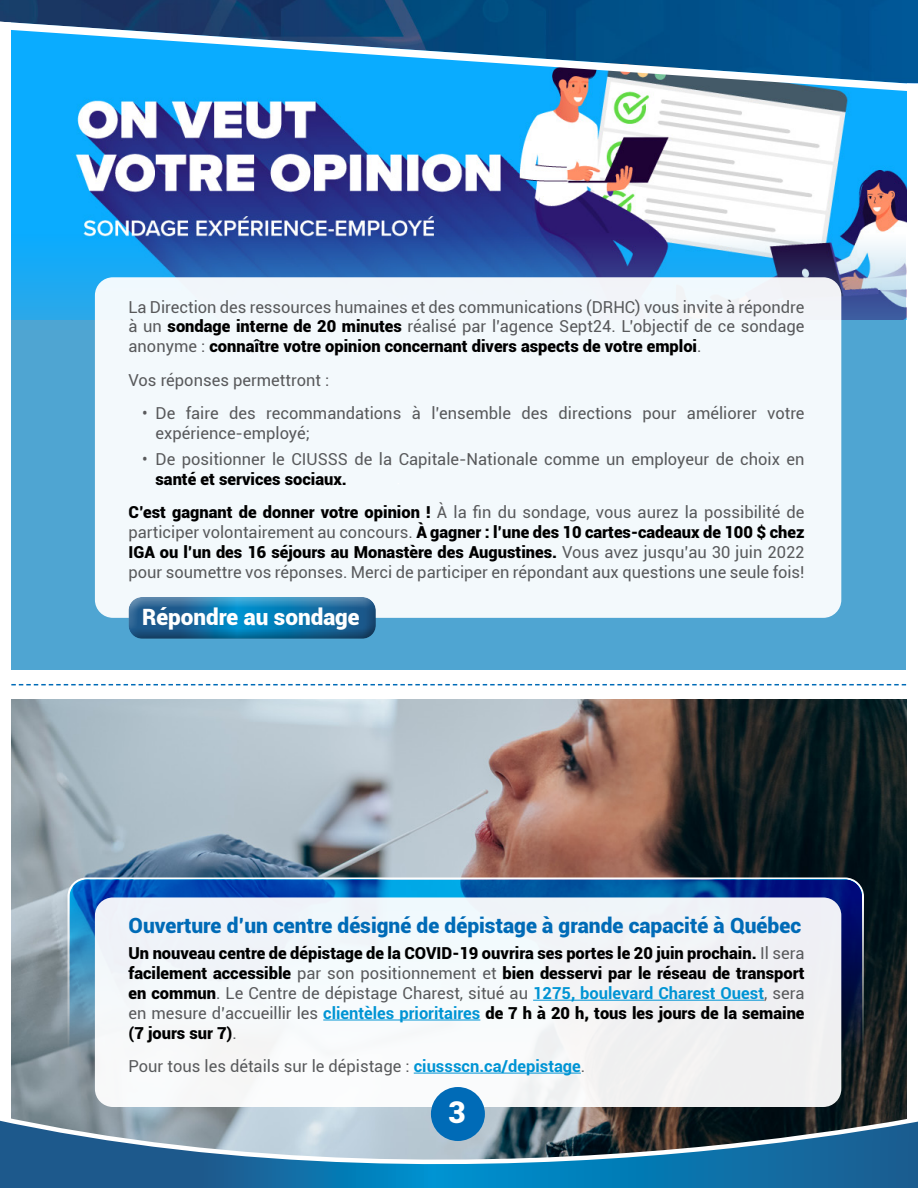
<style>
.page{position:relative;width:918px;height:1188px;background:#fff}
.page>*{position:absolute;margin:0;border:0;box-sizing:border-box;transform-origin:0 0}
.t1{font:900 30px "Roboto";color:#fff}
.t2{font:900 22.5px "Roboto";color:#fff}
.t3{font:900 21px "Roboto";color:#006bb7}
.t4{font:16.5px/19.8px "Roboto";color:#58595b;text-align:justify}
.t5{font:900 16.5px/19.8px "Roboto";color:#000;text-align:justify}
.s1{font-weight:900;color:#000}
.s2{font-weight:400;color:#58595b}
.s3{font-weight:700;color:#0094d4}
</style>
<div class="page">
<img style="left:0;top:0;width:918px;height:1188px">
<div style="left:95px;top:277px;width:746px;height:341px;background:#f3f9fc;border-radius:18px"></div>
<div style="left:95px;top:897px;width:746px;height:210px;background:#f2f5f8;border-radius:18px"></div>
<div style="left:431px;top:1087px;width:54px;height:54px;background:#006bb7;border-radius:50%"></div>
<hr style="left:533px;top:1000px;width:231px;height:1px;background:#0094d4">
<hr style="left:323px;top:1020px;width:157px;height:1px;background:#0094d4">
<hr style="left:414px;top:1073px;width:167px;height:1px;background:#0094d4">
<div style="left:118px;top:586px;width:264px;height:52px;background:#fff;opacity:.75"></div>
<div style="left:123px;top:598px;width:264px;height:41px;background:#000;opacity:.75"></div>
<svg style="left:11px;top:684px;width:895px;height:1px"></svg>
<p class="t4" style="left:129px;top:296px;width:678px">La Direction des ressources humaines et des communications (DRHC) vous invite à répondre à un <span class="s1">sondage interne de 20 minutes</span> réalisé par l’agence Sept24. L’objectif de ce sondage anonyme : <span class="s1">connaître votre opinion concernant divers aspects de votre emploi</span>.</p>
<p class="t4" style="left:129px;top:369px;width:202px">Vos réponses permettront :</p>
<p class="t4" style="left:156px;top:402px;width:651px;text-indent:-13px">• De faire des recommandations à l’ensemble des directions pour améliorer votre expérience-employé;</p>
<p class="t4" style="left:142px;top:449px;width:664px">• De positionner le CIUSSS de la Capitale-Nationale comme un employeur de choix en</p>
<p class="t5" style="left:129px;top:462px;width:678px;line-height:33.3px;text-indent:27px">santé et services sociaux.<br>C’est gagnant de donner votre opinion ! <span class="s2">À la fin du sondage, vous aurez la possibilité de</span></p>
<p class="t4" style="left:129px;top:522px;width:678px">participer volontairement au concours. <span class="s1">À gagner : l’une des 10 cartes-cadeaux de 100 $ chez IGA ou l’un des 16 séjours au Monastère des Augustines.</span> Vous avez jusqu’au 30 juin 2022 pour soumettre vos réponses. Merci de participer en répondant aux questions une seule fois!</p>
<h2 class="t2" style="left:142px;top:601px;width:219px">Répondre au sondage</h2>
<p class="t3" style="left:129px;top:910px;width:674px">Ouverture d’un centre désigné de dépistage à grande capacité à Québec</p>
<p class="t5" style="left:129px;top:943px;width:678px">Un nouveau centre de dépistage de la COVID-19 ouvrira ses portes le 20 juin prochain. <span class="s2">Il sera </span>facilement accessible <span class="s2">par son positionnement et</span> bien desservi par le réseau de transport en commun<span class="s2">. Le Centre de dépistage Charest, situé au</span> <span class="s3">1275, boulevard Charest Ouest</span><span class="s2">, sera en mesure d’accueillir les</span> <span class="s3">clientèles prioritaires</span> de 7 h à 20 h, tous les jours de la semaine (7 jours sur 7)<span class="s2">.</span></p>
<p class="t4" style="left:129px;top:1056px;width:458px">Pour tous les détails sur le dépistage : <span class="s3">ciussscn.ca/depistage</span>.</p>
<h1 class="t1" style="left:448px;top:1091px;width:19px">3</h1>
</div>
